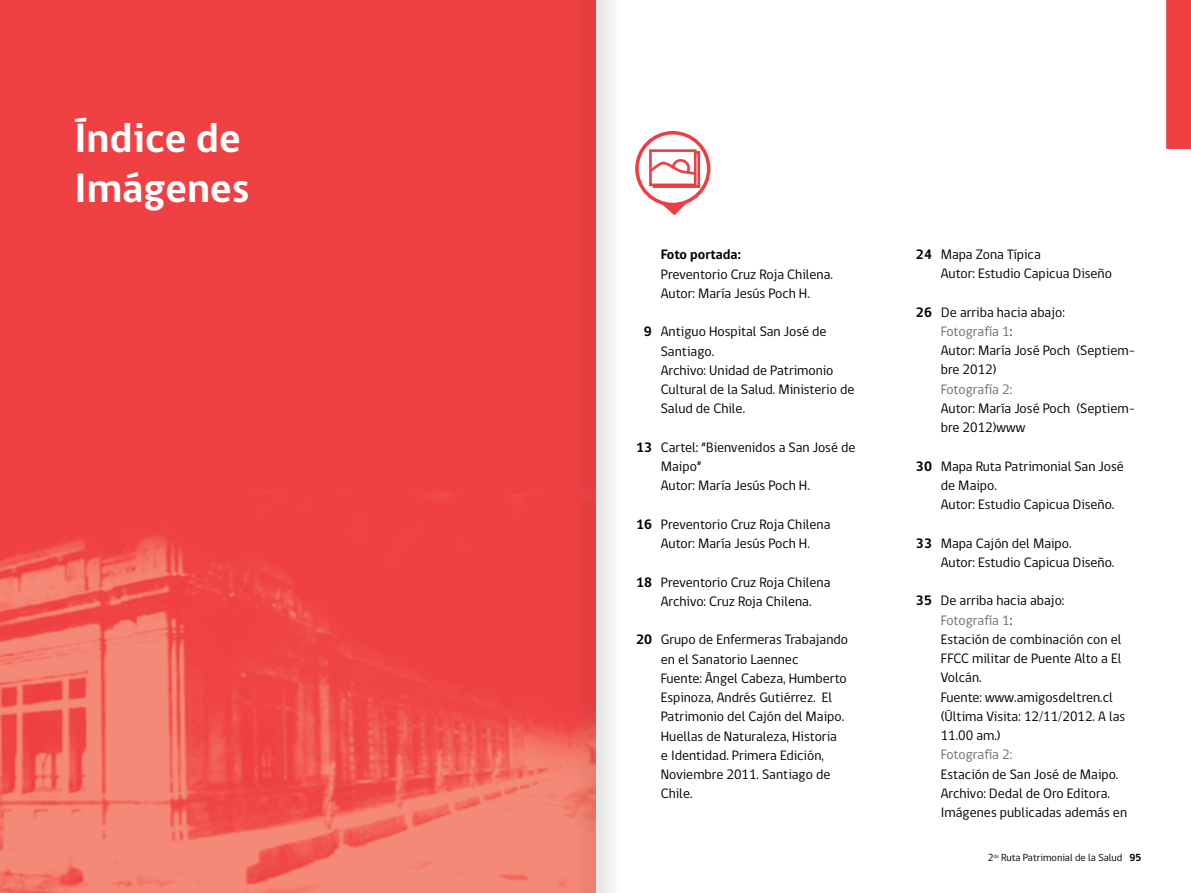
<style>
.page{position:relative;width:1191px;height:893px;background:#fff}
.page>*{position:absolute;margin:0;border:0;box-sizing:border-box;transform-origin:0 0}
.t1{font:700 42px/50.4px "gob CL";color:#fff}
.t2{font:14px/19.2px "gob CL";color:#000}
.t3{font:14px "gob CL";color:#6d6e71}
.t4{font:700 14px "gob CL";color:#000}
.t5{font:10.5px "gob CL";color:#000}
.s1{font-weight:700}
.s2{color:#6d6e71}
</style>
<div class="page">
<img style="left:0;top:0;width:568px;height:893px">
<div style="left:1166px;top:0;width:25px;height:149px;background:#ef3e42"></div>
<svg style="left:658px;top:200px;width:32px;height:16px"></svg>
<div style="left:637px;top:133px;width:71px;height:71px;background:#fff;border-radius:50%"></div>
<div style="left:635px;top:131px;width:75px;height:75px;border:4px solid #ef3e42;border-radius:50%"></div>
<div style="left:652px;top:151px;width:48px;height:37px;border:3px solid #ef3e42"></div>
<div style="left:649px;top:149px;width:47px;height:37px;background:#fff;border:3px solid #ef3e42"></div>
<svg style="left:649px;top:158px;width:49px;height:18px"></svg>
<img style="left:568px;top:0;width:43px;height:893px">
<h1 class="t1" style="left:74px;top:114px;width:177px">Índice de<br>Imágenes</h1>
<p class="t4" style="left:661px;top:245px;width:81px">Foto portada:</p>
<p class="t2" style="left:661px;top:265px;width:174px">Preventorio Cruz Roja Chilena.<br>Autor: María Jesús Poch H.</p>
<p class="t2" style="left:661px;top:322px;width:195px;text-indent:-17px"><span class="s1">9</span> Antiguo Hospital San José de<br>Santiago.<br>Archivo: Unidad de Patrimonio<br>Cultural de la Salud. Ministerio de<br>Salud de Chile.</p>
<p class="t2" style="left:661px;top:438px;width:196px;text-indent:-25px"><span class="s1">13</span> Cartel: “Bienvenidos a San José de<br>Maipo”<br>Autor: María Jesús Poch H.</p>
<p class="t2" style="left:636px;top:515px;width:196px;text-align:center"><span class="s1">16</span> Preventorio Cruz Roja Chilena<br>Autor: María Jesús Poch H.</p>
<p class="t2" style="left:636px;top:573px;width:196px;text-align:center"><span class="s1">18</span> Preventorio Cruz Roja Chilena<br>Archivo: Cruz Roja Chilena.</p>
<p class="t2" style="left:661px;top:630px;width:189px;text-indent:-25px"><span class="s1">20</span> Grupo de Enfermeras Trabajando en el Sanatorio Laennec<br>Fuente: Ángel Cabeza, Humberto<br>Espinoza, Andrés Gutiérrez. El<br>Patrimonio del Cajón del Maipo.<br>Huellas de Naturaleza, Historia<br>e Identidad. Primera Edición,<br>Noviembre 2011. Santiago de<br>Chile.</p>
<p class="t2" style="left:940px;top:245px;width:173px;text-indent:-25px"><span class="s1">24</span> Mapa Zona Típica<br>Autor: Estudio Capicua Diseño</p>
<p class="t2" style="left:940px;top:303px;width:196px;text-indent:-25px"><span class="s1">26</span> De arriba hacia abajo:<br><span class="s2">Fotografía 1</span>:<br>Autor: María José Poch (Septiem&shy;bre 2012)</p>
<p class="t3" style="left:940px;top:379px;width:73px">Fotografía 2:</p>
<p class="t2" style="left:940px;top:399px;width:196px">Autor: María José Poch (Septiem&shy;bre 2012)www</p>
<p class="t2" style="left:940px;top:457px;width:185px;text-indent:-25px"><span class="s1">30</span> Mapa Ruta Patrimonial San José de Maipo.<br>Autor: Estudio Capicua Diseño.</p>
<p class="t2" style="left:940px;top:534px;width:175px;text-indent:-25px"><span class="s1">33</span> Mapa Cajón del Maipo.<br>Autor: Estudio Capicua Diseño.</p>
<p class="t2" style="left:940px;top:591px;width:186px;text-indent:-25px"><span class="s1">35</span> De arriba hacia abajo:<br><span class="s2">Fotografía 1</span>:<br>Estación de combinación con el<br>FFCC militar de Puente Alto a El<br>Volcán.<br>Fuente: www.amigosdeltren.cl (Última Visita: 12/11/2012. A las<br>11.00 am.)</p>
<p class="t3" style="left:940px;top:745px;width:73px">Fotografía 2:</p>
<p class="t2" style="left:940px;top:765px;width:188px">Estación de San José de Maipo.<br>Archivo: Dedal de Oro Editora.<br>Imágenes publicadas además en</p>
<p class="t5" style="left:987px;top:850px;width:155px">2<sup>da</sup> Ruta Patrimonial de la Salud <span class="s1">95</span></p>
</div>
